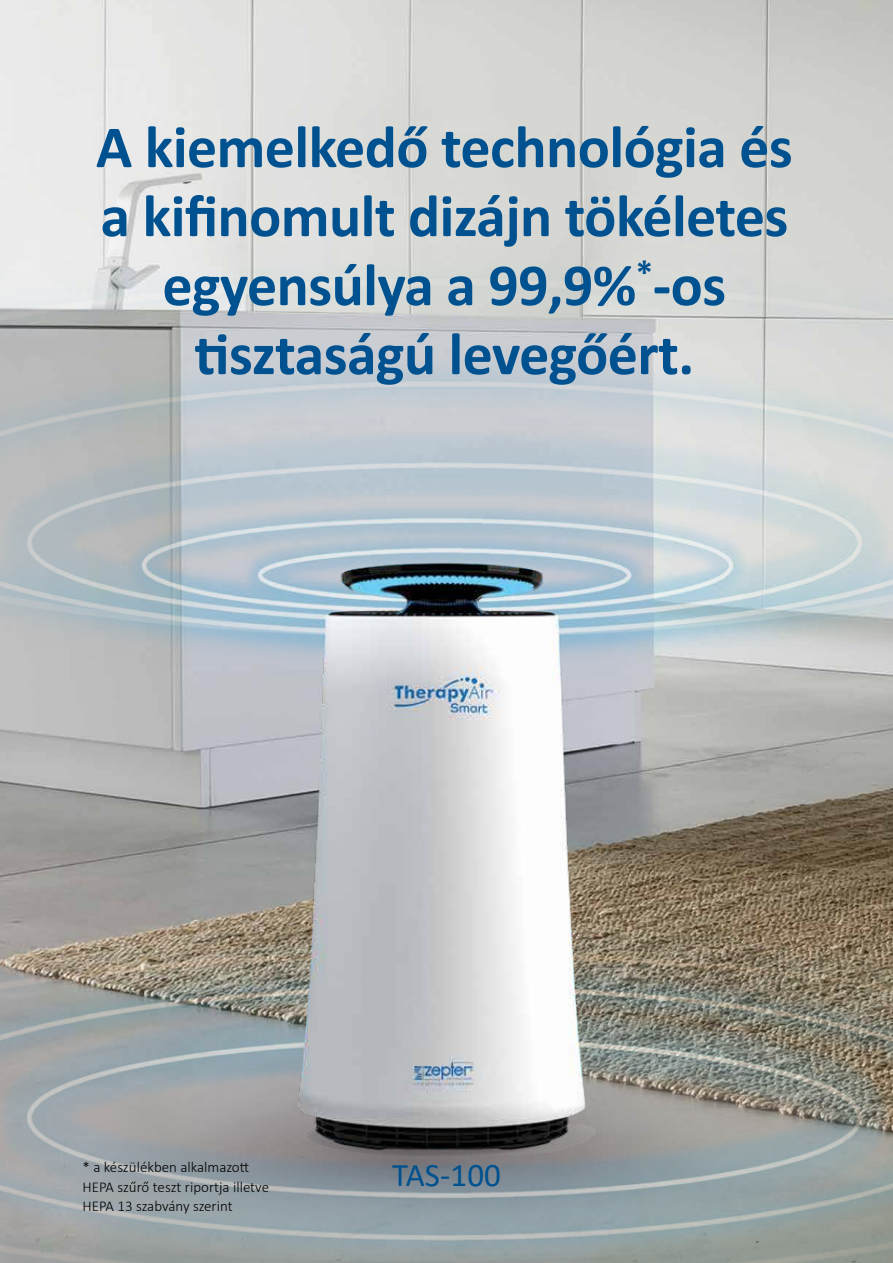
<style>
.page{position:relative;width:893px;height:1263px;background:#fff}
.page>*{position:absolute;margin:0;border:0;box-sizing:border-box;transform-origin:0 0}
.t1{font:700 60px/69px "Calibri";letter-spacing:-.01em;color:#005190;text-align:center}
.t2{font:33px "Calibri";letter-spacing:.005em;color:#00518e}
.t3{font:300 15px/19.5px "Calibri";color:#000}
</style>
<div class="page">
<img style="left:0;top:0;width:893px;height:185px">
<img style="left:0;top:185px;width:893px;height:1078px">
<p class="t1" style="left:96px;top:112px;width:698px">A kiemelkedő technológia és a kifinomult dizájn tökéletes egyensúlya a 99,9%<sup>*</sup>-os tisztaságú levegőért.</p>
<p class="t3" style="left:82px;top:1157px;width:188px">* a készülékben alkalmazott<br>HEPA szűrő teszt riportja illetve<br>HEPA 13 szabvány szerint</p>
<p class="t2" style="left:392px;top:1152px;width:110px">TAS-100</p>
</div>
